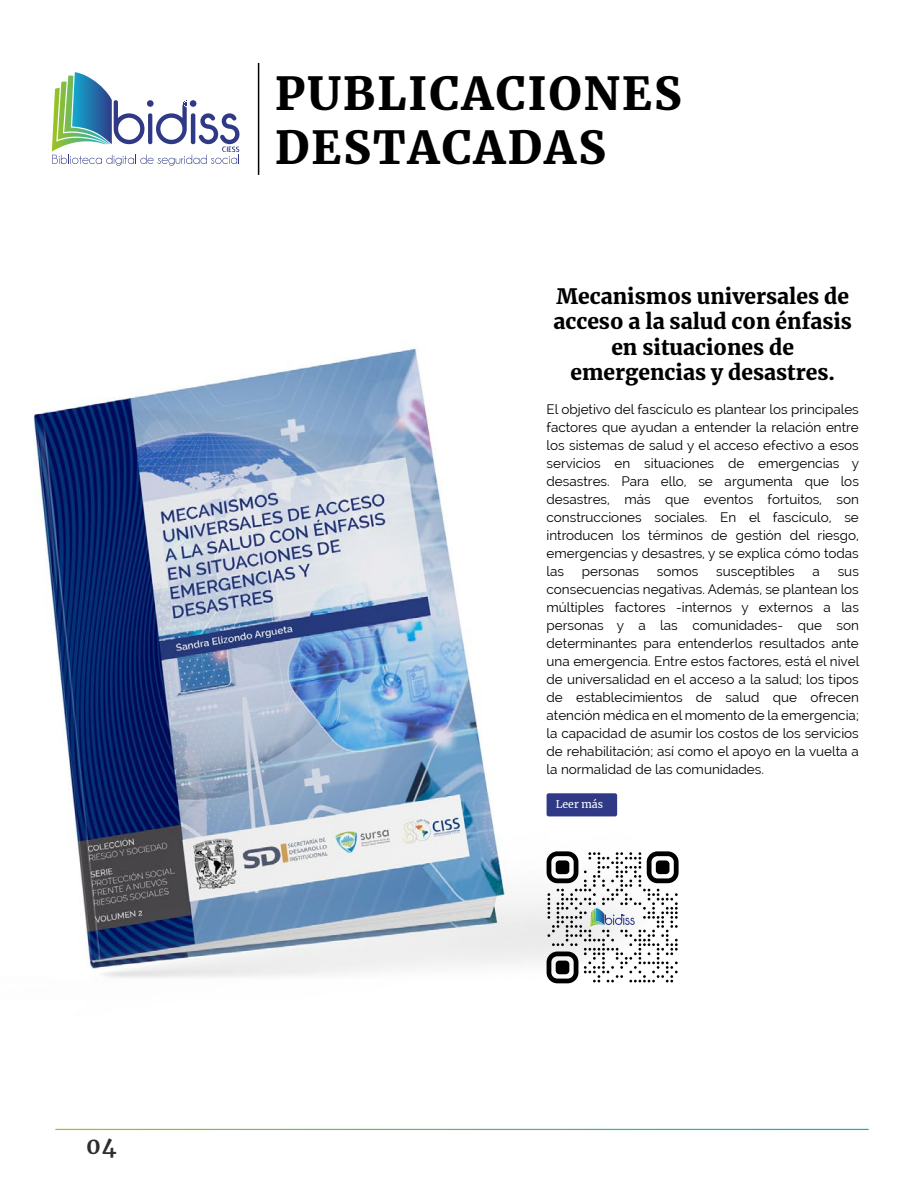
<style>
.page{position:relative;width:918px;height:1188px;background:#fff}
.page>*{position:absolute;margin:0;border:0;box-sizing:border-box;transform-origin:0 0}
.t1{font:900 45px/54px "Merriweather";letter-spacing:.05em;color:#000}
.t2{font:700 22.5px "Merriweather";color:#2e2d2c}
.t3{font:900 21px/25.2px "Merriweather";color:#000;text-align:center}
.t4{font:13.5px/18px "Raleway";color:#000;text-align:justify}
.t5{font:10.5px "Merriweather";color:#fff}
</style>
<div class="page">
<hr style="left:258px;top:63px;width:1px;height:112px;background:#000">
<svg style="left:52px;top:72px;width:187px;height:94px"></svg>
<hr style="left:148px;top:113px;width:4px;height:31px;background:#2f3986;border-radius:2px">
<img style="left:33px;top:347px;width:585px;height:637px">
<svg style="left:55px;top:1129px;width:814px;height:1px"></svg>
<div style="left:547px;top:793px;width:70px;height:23px;background:#2f3986;border-radius:2px"></div>
<svg style="left:547px;top:851px;width:132px;height:132px"></svg>
<h2 class="t2" style="left:86px;top:1130px;width:32px">04</h2>
<h1 class="t1" style="left:275px;top:65px;width:408px">PUBLICACIONES<br>DESTACADAS</h1>
<h3 class="t3" style="left:553px;top:283px;width:300px">Mecanismos universales de acceso a la salud con énfasis en situaciones de emergencias y desastres.</h3>
<p class="t4" style="left:547px;top:400px;width:314px">El objetivo del fascículo es plantear los principales factores que ayudan a entender la relación entre los sistemas de salud y el acceso efectivo a esos servicios en situaciones de emergencias y desastres. Para ello, se argumenta que los desastres, más que eventos fortuitos, son construcciones sociales. En el fascículo, se introducen los términos de gestión del riesgo, emergencias y desastres, y se explica cómo todas las</p>
<p class="t4" style="left:582px;top:562px;width:59px">personas</p>
<p class="t4" style="left:657px;top:562px;width:43px">somos</p>
<p class="t4" style="left:716px;top:562px;width:80px">susceptibles</p>
<p class="t4" style="left:813px;top:562px;width:9px">a</p>
<p class="t4" style="left:547px;top:562px;width:314px;text-indent:291px">sus consecuencias negativas. Además, se plantean los múltiples factores -internos y externos a las personas y a las comunidades- que son determinantes para entenderlos resultados ante una emergencia. Entre estos factores, está el nivel de universalidad en el acceso a la salud; los tipos de establecimientos de salud que ofrecen atención médica en el momento de la emergencia; la capacidad de asumir los costos de los servicios de rehabilitación; así como el apoyo en la vuelta a la normalidad de las comunidades.</p>
<p class="t5" style="left:556px;top:797px;width:49px">Leer más</p>
</div>
